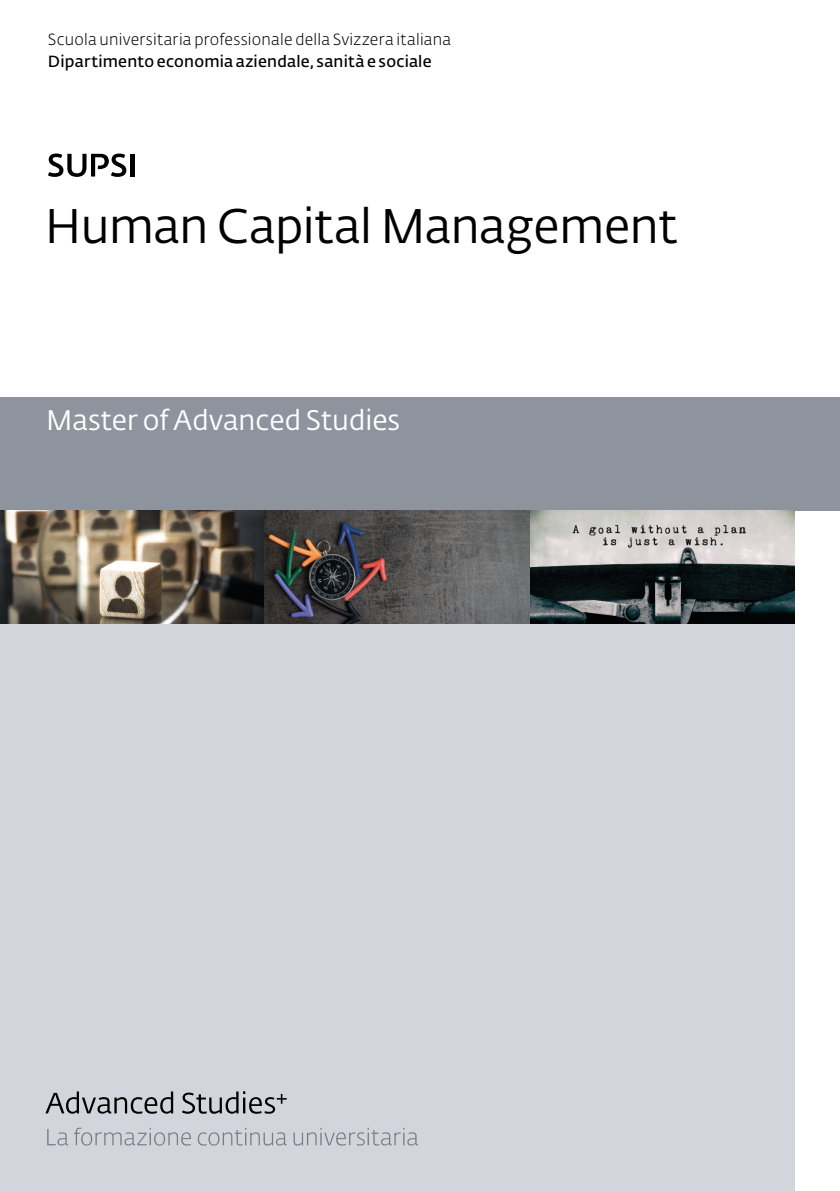
<style>
.page{position:relative;width:840px;height:1191px;background:#fff}
.page>*{position:absolute;margin:0;border:0;box-sizing:border-box;transform-origin:0 0}
.t1{font:48px "SUPSI Fedra Sans";letter-spacing:-.01em;color:#000}
.t2{font:28px "SUPSI Fedra Sans";color:#fff}
.t3{font:300 16px "SUPSI Fedra Sans";letter-spacing:.015em;color:#000}
.t4{font:600 16px "SUPSI Fedra Sans";letter-spacing:.015em;color:#000}
</style>
<div class="page">
<div style="left:0;top:397px;width:794px;height:794px;background:#d2d5db"></div>
<div style="left:0;top:397px;width:839px;height:113px;background:#8d949e"></div>
<hr style="left:131px;top:154px;width:4px;height:22px;background:#000">
<svg style="left:48px;top:153px;width:78px;height:24px"></svg>
<img style="left:0;top:510px;width:794px;height:114px">
<svg style="left:47px;top:1127px;width:371px;height:18px"></svg>
<svg style="left:45px;top:1091px;width:241px;height:22px"></svg>
<p class="t3" style="left:48px;top:29px;width:404px">Scuola universitaria professionale della Svizzera italiana</p>
<p class="t4" style="left:48px;top:50px;width:385px">Dipartimento economia aziendale, sanità e sociale</p>
<h1 class="t1" style="left:45px;top:193px;width:633px">Human Capital Management</h1>
<h2 class="t2" style="left:46px;top:401px;width:355px">Master of Advanced Studies</h2>
</div>
